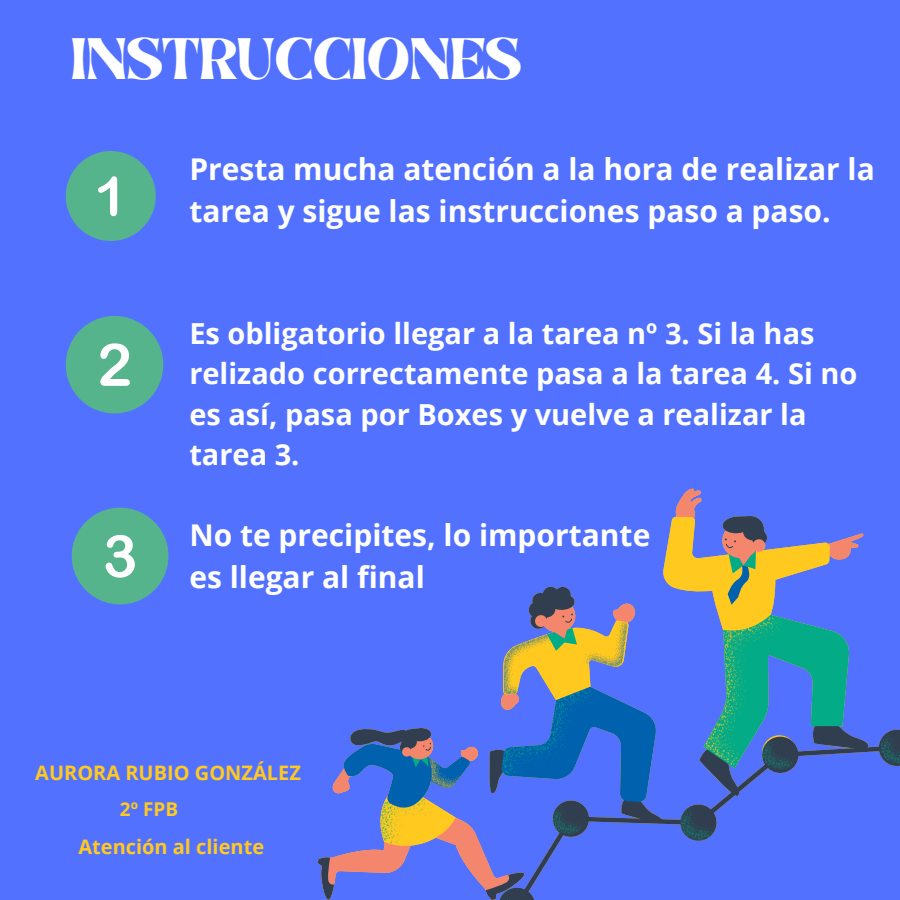
<style>
.page{position:relative;width:900px;height:900px;background:#5271ff}
.page>*{position:absolute;margin:0;border:0;box-sizing:border-box;transform-origin:0 0}
.t1{font:47px "Brasika Display";color:#fff}
.t2{font:700 30px/42px "Open Sans";color:#fff}
.t3{font:700 29px/40.5px "Open Sans";color:#fff}
.t4{font:700 20px "Open Sans";color:#ffc91f}
.t5{font:700 19px "Open Sans";color:#ffc91f}
</style>
<div class="page">
<svg style="left:317px;top:488px;width:553px;height:412px"></svg>
<svg style="left:878px;top:729px;width:22px;height:37px"></svg>
<div style="left:66px;top:151px;width:90px;height:90px;background:#56b48c;border-radius:50%"></div>
<svg style="left:98px;top:176px;width:19px;height:40px"></svg>
<div style="left:66px;top:316px;width:97px;height:97px;background:#56b48c;border-radius:50%"></div>
<svg style="left:100px;top:343px;width:30px;height:43px"></svg>
<div style="left:72px;top:508px;width:96px;height:96px;background:#56b48c;border-radius:50%"></div>
<svg style="left:106px;top:535px;width:29px;height:43px"></svg>
<p class="t1" style="left:71px;top:23px;width:452px">INSTRUCCIONES</p>
<p class="t2" style="left:189px;top:148px;width:687px">Presta mucha atención a la hora de realizar la tarea y sigue las instrucciones paso a paso.</p>
<p class="t3" style="left:189px;top:312px;width:670px">Es obligatorio llegar a la tarea nº 3. Si la has relizado correctamente pasa a la tarea 4. Si no es así, pasa por Boxes y vuelve a realizar la tarea 3.</p>
<p class="t2" style="left:189px;top:513px;width:463px">No te precipites, lo importante</p>
<p class="t2" style="left:189px;top:555px;width:237px">es llegar al final</p>
<p class="t4" style="left:35px;top:759px;width:267px">AURORA RUBIO GONZÁLEZ</p>
<p class="t5" style="left:120px;top:796px;width:60px">2º FPB</p>
<p class="t4" style="left:78px;top:832px;width:187px">Atención al cliente</p>
</div>
